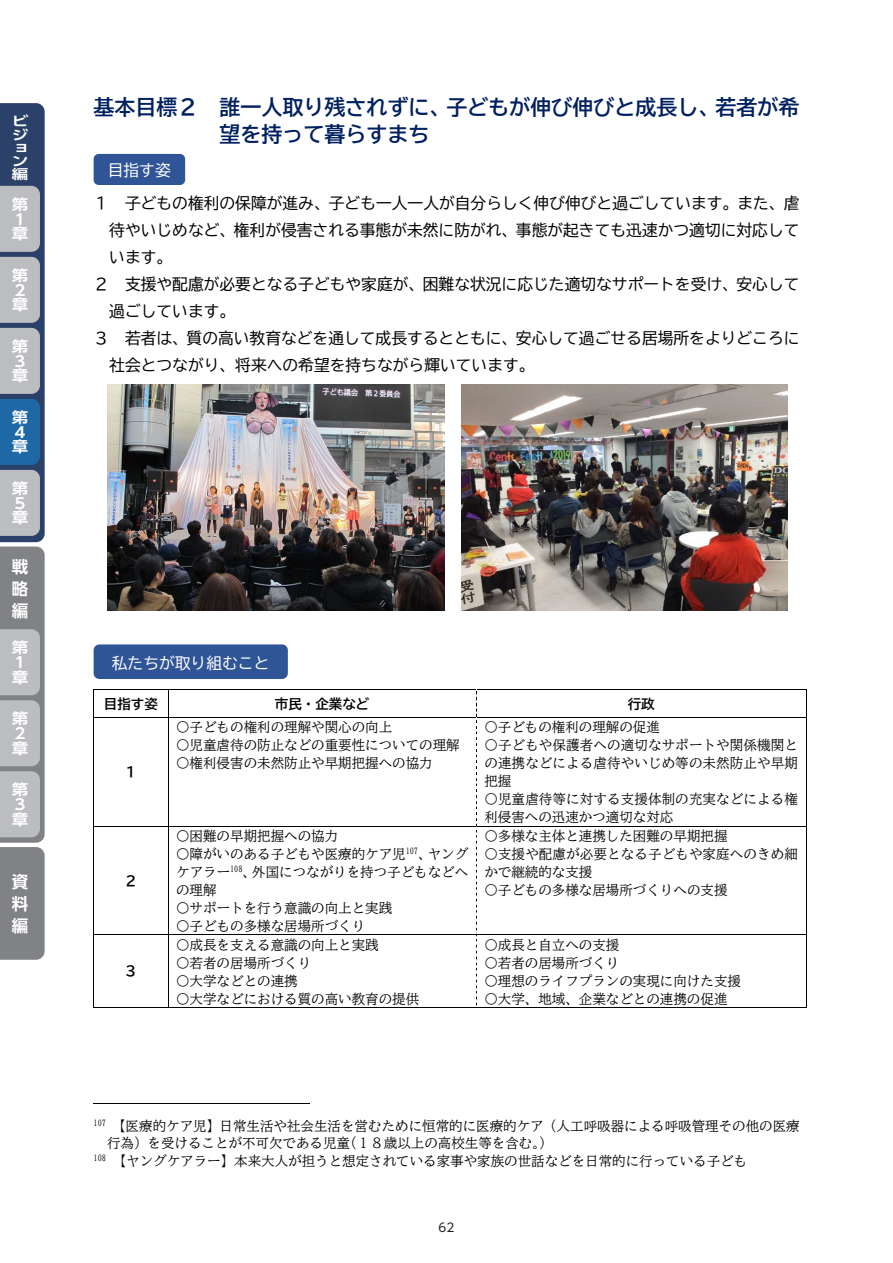
<style>
.page{position:relative;width:893px;height:1263px;background:#fff}
.page>*{position:absolute;margin:0;border:0;box-sizing:border-box;transform-origin:0 0}
.t1{font:21px/27px "BIZ UD Gothic Bold";color:#002060}
.t2{font:700 16.5px/22px "UD Shin Go Pro De";color:#fff;text-align:justify}
.t3{font:15.75px "BIZ UD Gothic";color:#000}
.t4{font:15.75px "BIZ UD Gothic";color:#fff}
.t5{font:15.75px "Yu Mincho";color:#000}
.t6{font:700 14.85px/14.9px "UD Shin Go Pro De";color:#fff;scale:1.11 1}
.t7{font:13.5px/18px "BIZ UD Mincho Medium";color:#000}
.t8{font:13.5px "BIZ UD Gothic Bold";color:#000}
.t9{font:700 13.2px/13.2px "UD Shin Go Pro De";color:#fff;scale:1.25 1}
.t10{font:12px "UD Shin Go Pro";color:#231f20}
</style>
<div class="page">
<hr style="left:94px;top:689px;width:712px;height:1px;background:#000">
<svg style="left:168px;top:690px;width:1px;height:27px"></svg>
<svg style="left:806px;top:689px;width:1px;height:28px"></svg>
<hr style="left:94px;top:717px;width:712px;height:1px;background:#000">
<hr style="left:94px;top:718px;width:1px;height:108px;background:#000">
<hr style="left:168px;top:718px;width:1px;height:108px;background:#000">
<hr style="left:806px;top:718px;width:1px;height:108px;background:#000">
<hr style="left:94px;top:826px;width:712px;height:1px;background:#000">
<hr style="left:94px;top:826px;width:1px;height:108px;background:#000">
<hr style="left:168px;top:826px;width:1px;height:108px;background:#000">
<hr style="left:806px;top:826px;width:1px;height:108px;background:#000">
<hr style="left:94px;top:934px;width:712px;height:1px;background:#000">
<hr style="left:94px;top:935px;width:1px;height:73px;background:#000">
<hr style="left:94px;top:1007px;width:74px;height:1px;background:#000">
<hr style="left:168px;top:935px;width:1px;height:73px;background:#000">
<hr style="left:168px;top:1007px;width:308px;height:1px;background:#000">
<svg style="left:476px;top:690px;width:1px;height:317px"></svg>
<hr style="left:476px;top:1007px;width:330px;height:1px;background:#000">
<hr style="left:806px;top:935px;width:1px;height:73px;background:#000">
<hr style="left:94px;top:1103px;width:216px;height:1px;background:#000">
<div style="left:94px;top:154px;width:91px;height:31px;background:#2f5597;border-radius:5px"></div>
<div style="left:94px;top:644px;width:194px;height:35px;background:#2f5597;border-radius:6px"></div>
<img style="left:461px;top:385px;width:326px;height:225px">
<img style="left:107px;top:385px;width:338px;height:225px">
<svg style="left:0;top:103px;width:45px;height:857px;background:#8e98a4"></svg>
<p class="t9" style="left:12px;top:114px;width:15px">ビジョン編</p>
<p class="t6" style="left:12px;top:196px;width:16px">第<br>１章</p>
<p class="t6" style="left:12px;top:267px;width:16px">第<br>２章</p>
<p class="t6" style="left:12px;top:338px;width:16px">第<br>３章</p>
<p class="t6" style="left:12px;top:409px;width:16px">第<br>４章</p>
<p class="t6" style="left:12px;top:480px;width:16px">第<br>５章</p>
<p class="t2" style="left:12px;top:555px;width:18px">戦略編</p>
<p class="t6" style="left:12px;top:639px;width:16px">第<br>１章</p>
<p class="t6" style="left:12px;top:710px;width:16px">第<br>２章</p>
<p class="t6" style="left:12px;top:781px;width:16px">第<br>３章</p>
<p class="t2" style="left:12px;top:870px;width:18px">資料編</p>
<h1 class="t1" style="left:220px;top:94px;width:581px;text-indent:-126px">基本目標２ 誰一人取り残されずに、子どもが伸び伸びと成長し、若者が希望を持って暮らすまち</h1>
<p class="t4" style="left:108px;top:162px;width:65px">目指す姿</p>
<p class="t3" style="left:94px;top:195px;width:707px">１ 子どもの権利の保障が進み、子ども一人一人が自分らしく伸び伸びと過ごしています。また、虐</p>
<p class="t3" style="left:109px;top:222px;width:692px">待やいじめなど、権利が侵害される事態が未然に防がれ、事態が起きても迅速かつ適切に対応して</p>
<p class="t3" style="left:109px;top:249px;width:65px">います。</p>
<p class="t3" style="left:94px;top:276px;width:707px">２ 支援や配慮が必要となる子どもや家庭が、困難な状況に応じた適切なサポートを受け、安心して</p>
<p class="t3" style="left:109px;top:303px;width:128px">過ごしています。</p>
<p class="t3" style="left:94px;top:330px;width:707px">３ 若者は、質の高い教育などを通して成長するとともに、安心して過ごせる居場所をよりどころに</p>
<p class="t3" style="left:109px;top:357px;width:427px">社会とつながり、将来への希望を持ちながら輝いています。</p>
<p class="t4" style="left:112px;top:655px;width:159px">私たちが取り組むこと</p>
<p class="t8" style="left:104px;top:697px;width:56px">目指す姿</p>
<p class="t8" style="left:275px;top:697px;width:96px">市民・企業など</p>
<p class="t8" style="left:628px;top:697px;width:29px">行政</p>
<p class="t8" style="left:124px;top:765px;width:15px">１</p>
<p class="t8" style="left:124px;top:874px;width:15px">２</p>
<p class="t8" style="left:124px;top:964px;width:15px">３</p>
<p class="t7" style="left:176px;top:718px;width:285px">〇子どもの権利の理解や関心の向上<br>〇児童虐待の防止などの重要性についての理解〇権利侵害の未然防止や早期把握への協力</p>
<p class="t7" style="left:484px;top:718px;width:315px">〇子どもの権利の理解の促進<br>〇子どもや保護者への適切なサポートや関係機関との連携などによる虐待やいじめ等の未然防止や早期把握<br>〇児童虐待等に対する支援体制の充実などによる権利侵害への迅速かつ適切な対応</p>
<p class="t7" style="left:176px;top:827px;width:294px">〇困難の早期把握への協力<br>〇障がいのある子どもや医療的ケア児<sup>107</sup>、ヤングケアラー<sup>108</sup>、外国につながりを持つ子どもなどへの理解<br>〇サポートを行う意識の向上と実践<br>〇子どもの多様な居場所づくり</p>
<p class="t7" style="left:484px;top:827px;width:315px">〇多様な主体と連携した困難の早期把握<br>〇支援や配慮が必要となる子どもや家庭へのきめ細かで継続的な支援<br>〇子どもの多様な居場所づくりへの支援</p>
<p class="t7" style="left:176px;top:935px;width:245px">〇成長を支える意識の向上と実践<br>〇若者の居場所づくり<br>〇大学などとの連携<br>〇大学などにおける質の高い教育の提供</p>
<p class="t7" style="left:484px;top:935px;width:258px">〇成長と自立への支援<br>〇若者の居場所づくり<br>〇理想のライフプランの実現に向けた支援〇大学、地域、企業などとの連携の促進</p>
<p class="t7" style="left:94px;top:1117px;width:708px"><sup>107</sup> 【医療的ケア児】日常生活や社会生活を営むために恒常的に医療的ケア（人工呼吸器による呼吸管理その他の医療</p>
<p class="t7" style="left:107px;top:1134px;width:447px">行為）を受けることが不可欠である児童(１８歳以上の高校生等を含む。）</p>
<p class="t7" style="left:94px;top:1152px;width:655px"><sup>108</sup> 【ヤングケアラー】本来大人が担うと想定されている家事や家族の世話などを日常的に行っている子ども</p>
<p class="t5" style="left:438px;top:1209px;width:19px">63</p>
<p class="t10" style="left:439px;top:1218px;width:17px">62</p>
</div>
